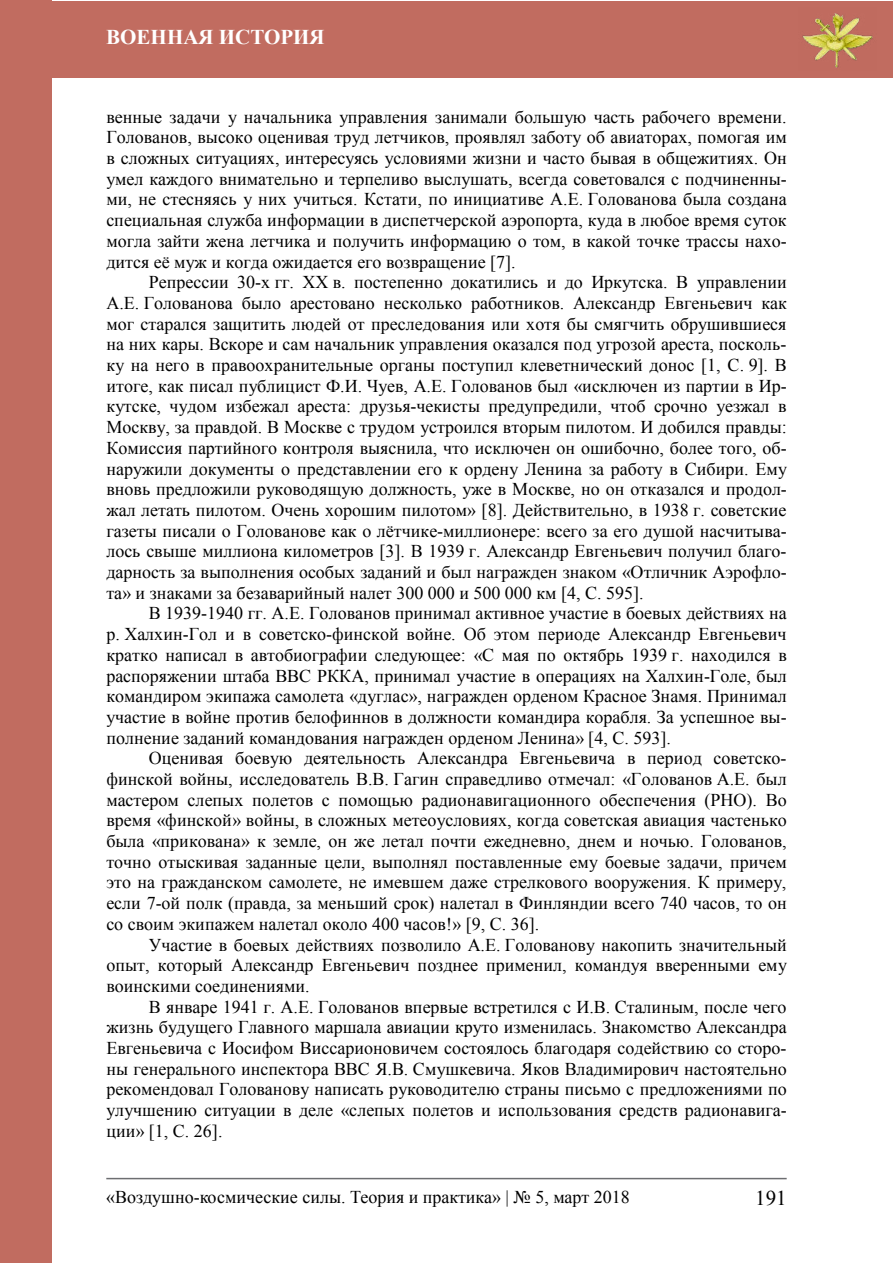
<style>
.page{position:relative;width:893px;height:1263px;background:#fff}
.page>*{position:absolute;margin:0;border:0;box-sizing:border-box;transform-origin:0 0}
.t1{font:700 21px "Times New Roman";color:#fff}
.t2{font:21px "Times New Roman";color:#000}
.t3{font:18px/20.7px "Times New Roman";color:#000;text-align:justify}
</style>
<div class="page">
<hr style="left:106px;top:1178px;width:681px;height:1px;background:#6d6e71">
<div style="left:0;top:1px;width:892px;height:76px;background:#c16c60"></div>
<img style="left:802px;top:13px;width:71px;height:55px">
<div style="left:0;top:1px;width:51px;height:1262px;background:#c16c60"></div>
<p class="t1" style="left:106px;top:23px;width:220px">Военная история</p>
<p class="t3" style="left:106px;top:106px;width:682px">венные задачи у начальника управления занимали большую часть рабочего времени.<br>Голованов, высоко оценивая труд летчиков, проявлял заботу об авиаторах, помогая им в сложных ситуациях, интересуясь условиями жизни и часто бывая в общежитиях. Он умел каждого внимательно и терпеливо выслушать, всегда советовался с подчиненны&shy;ми, не стесняясь у них учиться. Кстати, по инициативе А.Е. Голованова была создана специальная служба информации в диспетчерской аэропорта, куда в любое время суток могла зайти жена летчика и получить информацию о том, в какой точке трассы нахо&shy;дится её муж и когда ожидается его возвращение [7].</p>
<p class="t3" style="left:106px;top:272px;width:682px;text-indent:42px">Репрессии 30-х гг. ХХ в. постепенно докатились и до Иркутска. В управлении А.Е. Голованова было арестовано несколько работников. Александр Евгеньевич как мог старался защитить людей от преследования или хотя бы смягчить обрушившиеся на них кары. Вскоре и сам начальник управления оказался под угрозой ареста, посколь&shy;ку на него в правоохранительные органы поступил клеветнический донос [1, С. 9]. В итоге, как писал публицист Ф.И. Чуев, А.Е. Голованов был «исключен из партии в Ир&shy;кутске, чудом избежал ареста: друзья-чекисты предупредили, чтоб срочно уезжал в Москву, за правдой. В Москве с трудом устроился вторым пилотом. И добился правды:<br>Комиссия партийного контроля выяснила, что исключен он ошибочно, более того, об&shy;наружили документы о представлении его к ордену Ленина за работу в Сибири. Ему вновь предложили руководящую должность, уже в Москве, но он отказался и продол&shy;жал летать пилотом. Очень хорошим пилотом» [8]. Действительно, в 1938 г. советские газеты писали о Голованове как о лётчике-миллионере: всего за его душой насчитыва&shy;лось свыше миллиона километров [3]. В 1939 г. Александр Евгеньевич получил благо&shy;дарность за выполнения особых заданий и был награжден знаком «Отличник Аэрофло&shy;та» и знаками за безаварийный налет 300 000 и 500 000 км [4, С. 595].</p>
<p class="t3" style="left:106px;top:603px;width:682px;text-indent:42px">В 1939-1940 гг. А.Е. Голованов принимал активное участие в боевых действиях на р. Халхин-Гол и в советско-финской войне. Об этом периоде Александр Евгеньевич кратко написал в автобиографии следующее: «С мая по октябрь 1939 г. находился в распоряжении штаба ВВС РККА, принимал участие в операциях на Халхин-Голе, был командиром экипажа самолета «дуглас», награжден орденом Красное Знамя. Принимал участие в войне против белофиннов в должности командира корабля. За успешное вы&shy;полнение заданий командования награжден орденом Ленина» [4, С. 593].</p>
<p class="t3" style="left:106px;top:748px;width:682px;text-indent:42px">Оценивая боевую деятельность Александра Евгеньевича в период советско&shy;финской войны, исследователь В.В. Гагин справедливо отмечал: «Голованов А.Е. был мастером слепых полетов с помощью радионавигационного обеспечения (РНО). Во время «финской» войны, в сложных метеоусловиях, когда советская авиация частенько была «прикована» к земле, он же летал почти ежедневно, днем и ночью. Голованов, точно отыскивая заданные цели, выполнял поставленные ему боевые задачи, причем это на гражданском самолете, не имевшем даже стрелкового вооружения. К примеру, если 7-ой полк (правда, за меньший срок) налетал в Финляндии всего 740 часов, то он со своим экипажем налетал около 400 часов!» [9, С. 36].</p>
<p class="t3" style="left:106px;top:934px;width:682px;text-indent:42px">Участие в боевых действиях позволило А.Е. Голованову накопить значительный опыт, который Александр Евгеньевич позднее применил, командуя вверенными ему воинскими соединениями.</p>
<p class="t3" style="left:106px;top:996px;width:682px;text-indent:42px">В январе 1941 г. А.Е. Голованов впервые встретился с И.В. Сталиным, после чего жизнь будущего Главного маршала авиации круто изменилась. Знакомство Александра Евгеньевича с Иосифом Виссарионовичем состоялось благодаря содействию со сторо&shy;ны генерального инспектора ВВС Я.В. Смушкевича. Яков Владимирович настоятельно рекомендовал Голованову написать руководителю страны письмо с предложениями по улучшению ситуации в деле «слепых полетов и использования средств радионавига&shy;ции» [1, С. 26].</p>
<p class="t3" style="left:106px;top:1187px;width:525px">«Воздушно-космические силы. Теория и практика» | № 5, март 2018</p>
<p class="t2" style="left:755px;top:1183px;width:33px">191</p>
</div>
